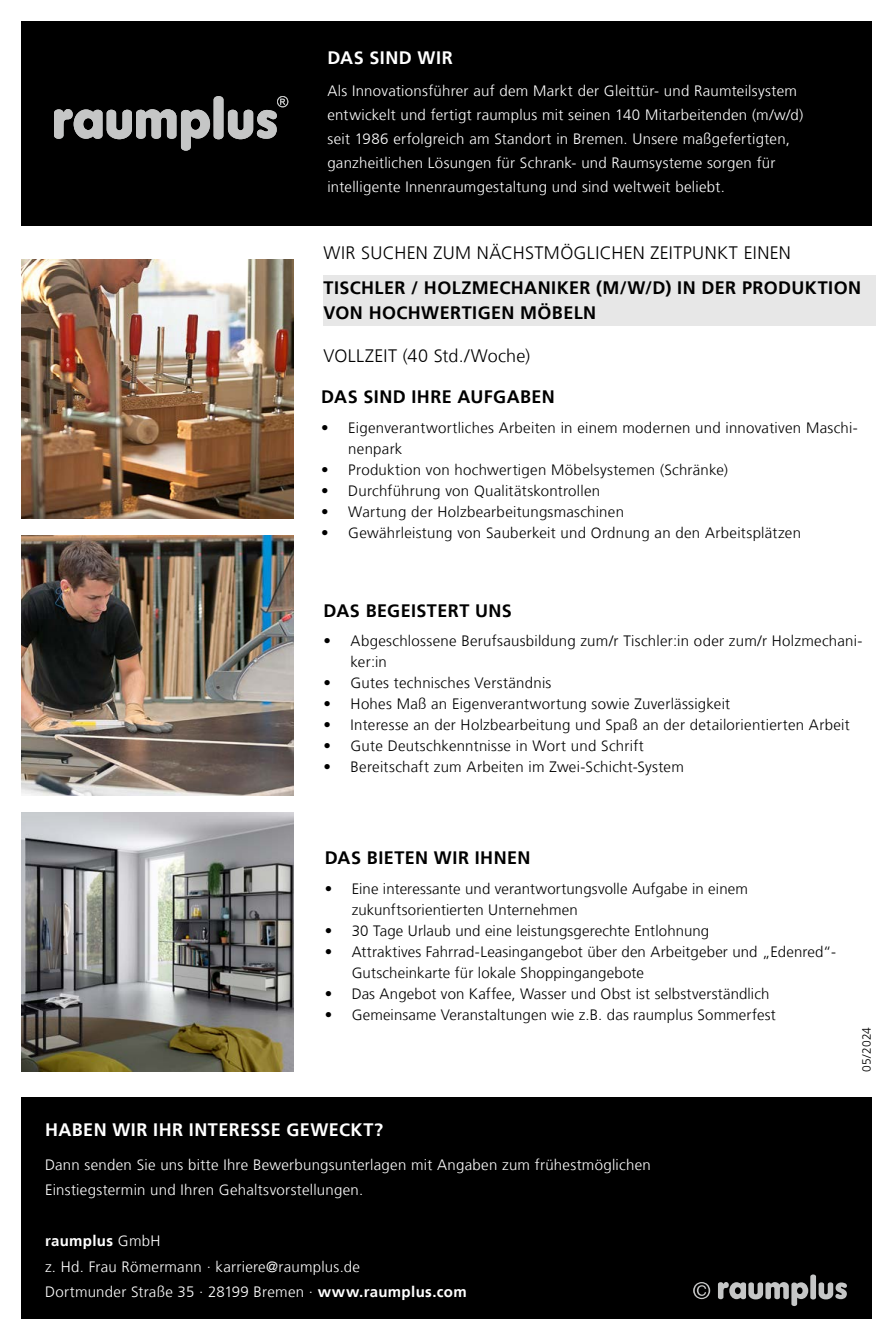
<style>
.page{position:relative;width:893px;height:1340px;background:#fff}
.page>*{position:absolute;margin:0;border:0;box-sizing:border-box;transform-origin:0 0}
.t1{font:700 18px/25.5px "Frutiger LT";letter-spacing:.025em;color:#000}
.t2{font:300 18px "Frutiger LT";letter-spacing:.02em;color:#000}
.t3{font:700 18px "Frutiger LT";letter-spacing:.025em;color:#fff}
.t4{font:300 15px/21px "Frutiger LT";letter-spacing:.015em;color:#000}
.t5{font:300 15px/24px "Frutiger LT";letter-spacing:.02em;color:#fff}
.t6{font:300 12px "Frutiger LT";letter-spacing:.015em;color:#000}
.s1{font-weight:700}
</style>
<div class="page">
<div style="left:21px;top:21px;width:851px;height:204px;background:#000"></div>
<div style="left:21px;top:1097px;width:851px;height:221px;background:#000"></div>
<svg style="left:54px;top:96px;width:234px;height:55px"></svg>
<div style="left:324px;top:275px;width:552px;height:51px;background:#e7e7e7"></div>
<img style="left:21px;top:536px;width:272px;height:259px">
<img style="left:21px;top:812px;width:272px;height:259px">
<img style="left:21px;top:260px;width:272px;height:259px">
<svg style="left:693px;top:1274px;width:154px;height:31px"></svg>
<p class="t3" style="left:327px;top:47px;width:127px">DAS SIND WIR</p>
<p class="t5" style="left:327px;top:79px;width:477px">Als Innovationsführer auf dem Markt der Gleittür- und Raumteilsystem entwickelt und fertigt raumplus mit seinen 140 Mitarbeitenden (m/w/d) seit 1986 erfolgreich am Standort in Bremen. Unsere maßgefertigten, ganzheitlichen Lösungen für Schrank- und Raumsysteme sorgen für intelligente Innenraumgestaltung und sind weltweit beliebt.</p>
<p class="t2" style="left:324px;top:243px;width:469px">WIR SUCHEN ZUM NÄCHSTMÖGLICHEN ZEITPUNKT EINEN</p>
<p class="t1" style="left:324px;top:274px;width:539px">TISCHLER / HOLZMECHANIKER (M/W/D) IN DER PRODUKTION<br>VON HOCHWERTIGEN MÖBELN</p>
<p class="t2" style="left:323px;top:345px;width:208px">VOLLZEIT (40 Std./Woche)</p>
<p class="t1" style="left:321px;top:384px;width:235px">DAS SIND IHRE AUFGABEN</p>
<p class="t4" style="left:348px;top:417px;width:511px;text-indent:-27px">• Eigenverantwortliches Arbeiten in einem modernen und innovativen Maschi&shy;nenpark</p>
<p class="t4" style="left:321px;top:459px;width:408px">• Produktion von hochwertigen Möbelsystemen (Schränke)</p>
<p class="t4" style="left:321px;top:480px;width:280px">• Durchführung von Qualitätskontrollen</p>
<p class="t4" style="left:321px;top:501px;width:304px">• Wartung der Holzbearbeitungsmaschinen</p>
<p class="t4" style="left:321px;top:522px;width:481px">• Gewährleistung von Sauberkeit und Ordnung an den Arbeitsplätzen</p>
<p class="t1" style="left:324px;top:598px;width:190px">DAS BEGEISTERT UNS</p>
<p class="t4" style="left:351px;top:631px;width:513px;text-indent:-27px">• Abgeschlossene Berufsausbildung zum/r Tischler:in oder zum/r Holzmechani&shy;ker:in</p>
<p class="t4" style="left:324px;top:673px;width:229px">• Gutes technisches Verständnis</p>
<p class="t4" style="left:324px;top:694px;width:408px">• Hohes Maß an Eigenverantwortung sowie Zuverlässigkeit</p>
<p class="t4" style="left:324px;top:715px;width:528px">• Interesse an der Holzbearbeitung und Spaß an der detailorientierten Arbeit</p>
<p class="t4" style="left:324px;top:736px;width:322px">• Gute Deutschkenntnisse in Wort und Schrift</p>
<p class="t4" style="left:324px;top:757px;width:362px">• Bereitschaft zum Arbeiten im Zwei-Schicht-System</p>
<p class="t1" style="left:325px;top:844px;width:207px">DAS BIETEN WIR IHNEN</p>
<p class="t4" style="left:352px;top:878px;width:398px;text-indent:-27px">• Eine interessante und verantwortungsvolle Aufgabe in einem zukunftsorientierten Unternehmen</p>
<p class="t4" style="left:325px;top:920px;width:386px">• 30 Tage Urlaub und eine leistungsgerechte Entlohnung</p>
<p class="t4" style="left:352px;top:941px;width:486px;text-indent:-27px">• Attraktives Fahrrad-Leasingangebot über den Arbeitgeber und „Edenred“-<br>Gutscheinkarte für lokale Shoppingangebote</p>
<p class="t4" style="left:325px;top:983px;width:446px">• Das Angebot von Kaffee, Wasser und Obst ist selbstverständlich</p>
<p class="t4" style="left:325px;top:1004px;width:453px">• Gemeinsame Veranstaltungen wie z.B. das raumplus Sommerfest</p>
<p class="t3" style="left:45px;top:1118px;width:340px">HABEN WIR IHR INTERESSE GEWECKT?</p>
<p class="t5" style="left:45px;top:1152px;width:607px;line-height:25.5px">Dann senden Sie uns bitte Ihre Bewerbungsunterlagen mit Angaben zum frühestmöglichen<br>Einstiegstermin und Ihren Gehaltsvorstellungen.</p>
<p class="t5" style="left:45px;top:1228px;width:423px;line-height:25.5px"><span class="s1">raumplus</span> GmbH<br>z. Hd. Frau Römermann · karriere@raumplus.de<br>Dortmunder Straße 35 · 28199 Bremen · <span class="s1">www.raumplus.com</span></p>
<p class="t6" style="left:860px;top:1072px;width:47px;rotate:-90deg">05/2024</p>
</div>
